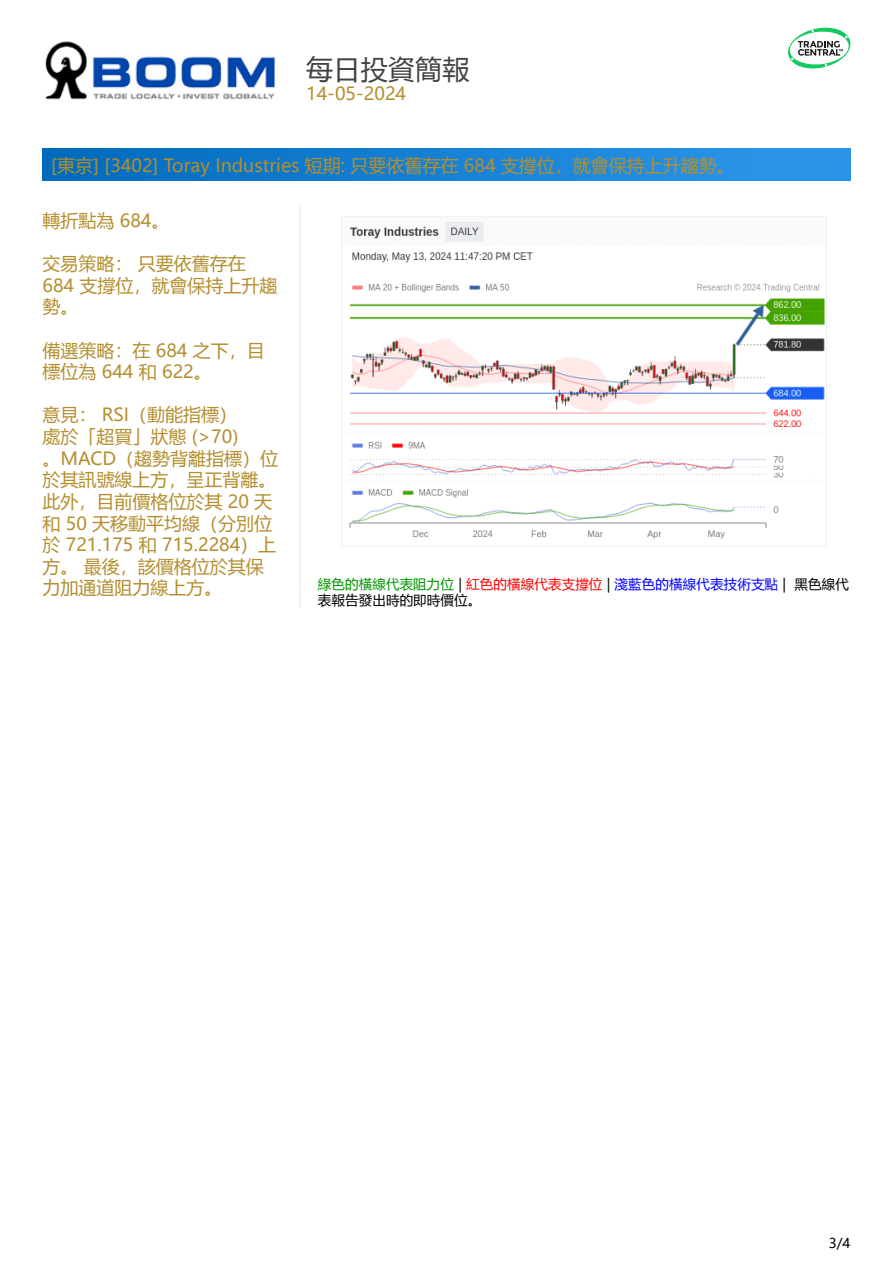
<style>
.page{position:relative;width:893px;height:1263px;background:#fff}
.page>*{position:absolute;margin:0;border:0;box-sizing:border-box;transform-origin:0 0}
.t1{font:27px "Microsoft Ya Hei UI";letter-spacing:.01em;color:#424242}
.t2{font:18px/21.6px "Microsoft Ya Hei UI";color:#b48e2e}
.t3{font:13.5px/16.2px "Microsoft Ya Hei UI";letter-spacing:.01em;color:#000}
.s1{color:#009600}
.s2{color:#f00}
.s3{color:#00f}
</style>
<div class="page">
<svg style="left:788px;top:28px;width:62px;height:40px"></svg>
<hr style="left:300px;top:206px;width:1px;height:402px;background:#e6e6e6">
<img style="left:45px;top:41px;width:231px;height:59px">
<img style="left:341px;top:217px;width:486px;height:329px">
<div style="left:43px;top:149px;width:807px;height:31px;background:linear-gradient(to right,#006bbd,#2d98eb)"></div>
<h1 class="t1" style="left:306px;top:51px;width:165px">每日投資簡報</h1>
<p class="t2" style="left:306px;top:82px;width:101px">14-05-2024</p>
<p class="t2" style="left:51px;top:154px;width:685px">[東京] [3402] Toray Industries 短期: 只要依舊存在 684 支撐位，就會保持上升趨勢。</p>
<p class="t2" style="left:43px;top:209px;width:128px">轉折點為 684。</p>
<p class="t2" style="left:43px;top:252px;width:236px">交易策略： 只要依舊存在<br>684 支撐位，就會保持上升趨勢。</p>
<p class="t2" style="left:43px;top:339px;width:224px">備選策略：在 684 之下，目標位為 644 和 622。</p>
<p class="t2" style="left:43px;top:404px;width:237px">意見： RSI（動能指標）<br>處於「超買」狀態 (&gt;70)。MACD（趨勢背離指標）位於其訊號線上方，呈正背離。此外，目前價格位於其 20 天和 50 天移動平均線（分別位於 721.175 和 715.2284）上方。 最後，該價格位於其保力加通道阻力線上方。</p>
<p class="t3" style="left:318px;top:575px;width:532px"><span class="s1">綠色的橫線代表阻力位</span> | <span class="s2">紅色的橫線代表支撐位</span> | <span class="s3">淺藍色的橫線代表技術支點</span> | 黑色線代表報告發出時的即時價位。</p>
<p class="t3" style="left:829px;top:1235px;width:23px">3/4</p>
</div>
